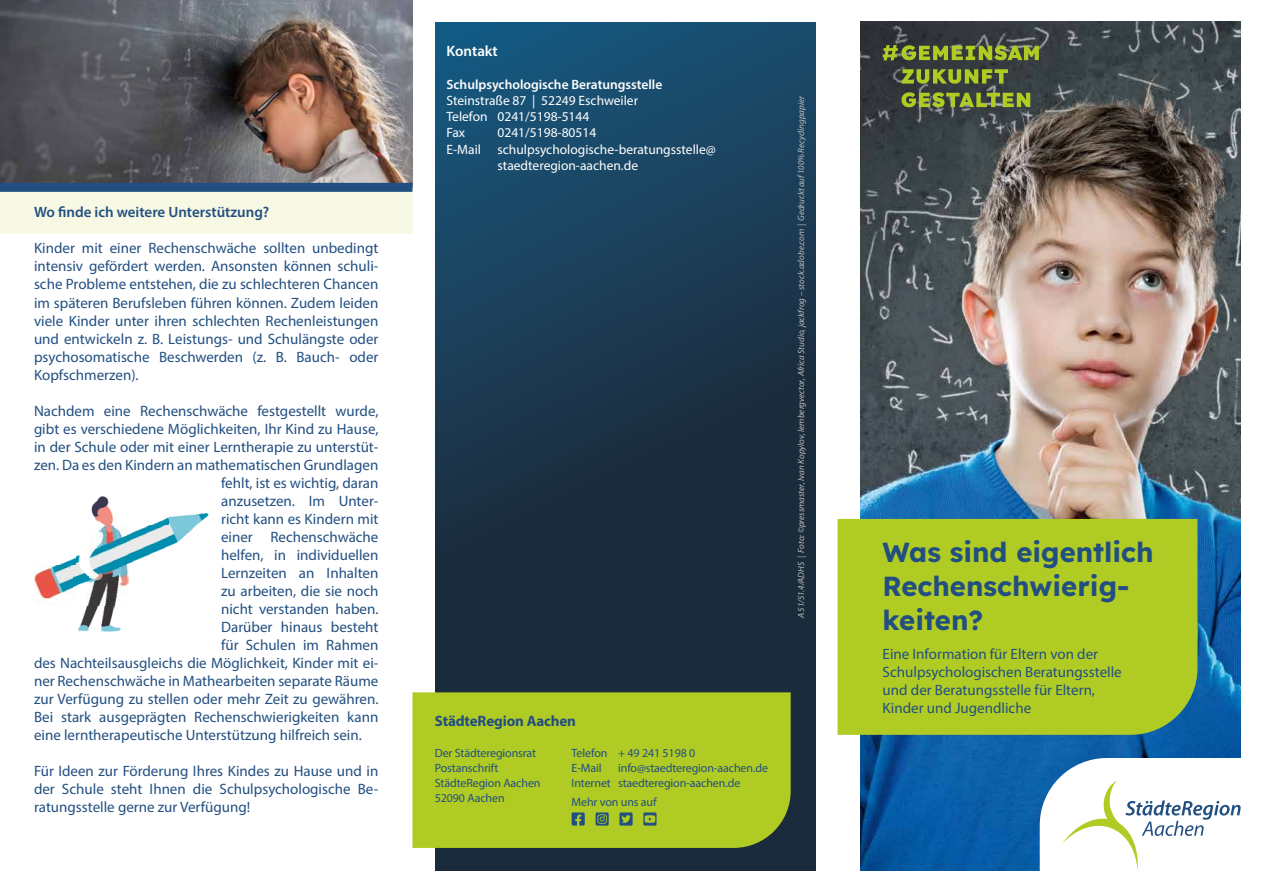
<style>
.page{position:relative;width:1263px;height:893px;background:#fff}
.page>*{position:absolute;margin:0;border:0;box-sizing:border-box;transform-origin:0 0}
.t1{font:700 27.45px/34.2px "Lexend";color:#224f81}
.t2{font:15px/18px "Myriad Pro";color:#224f81;text-align:justify}
.t3{font:600 15px "Myriad Pro";color:#224f81}
.t4{font:700 15px "Myriad Pro";letter-spacing:-.01em;color:#224f81}
.t5{font:600 15px "Myriad Pro";color:#fff}
.t6{font:13.5px "Myriad Pro";color:#fff}
.t7{font:600 13.5px "Myriad Pro";color:#fff}
.t8{font:12px/15px "Myriad Pro";letter-spacing:-.01em;color:#224f81}
.t9{font:italic 9px "Myriad Pro";letter-spacing:-.005em;color:#bcbcba}
</style>
<div class="page">
<svg style="left:435px;top:23px;width:380px;height:847px;background:#1a384f"></svg>
<img style="left:860px;top:22px;width:380px;height:848px">
<div style="left:837px;top:519px;width:360px;height:216px;background:#b0cb23"></div>
<div style="left:412px;top:692px;width:379px;height:156px;background:#b0cb23"></div>
<svg style="left:572px;top:812px;width:84px;height:14px"></svg>
<svg style="left:901px;top:92px;width:129px;height:15px;background:#7c8d32"></svg>
<svg style="left:902px;top:69px;width:106px;height:15px;background:#77882e"></svg>
<svg style="left:883px;top:45px;width:156px;height:15px;background:#7f9031"></svg>
<svg style="left:1040px;top:758px;width:201px;height:113px"></svg>
<div style="left:0;top:187px;width:412px;height:47px;background:#f8f9e5"></div>
<img style="left:0;top:0;width:412px;height:183px">
<div style="left:0;top:183px;width:412px;height:9px;background:#224f81"></div>
<img style="left:78px;top:605px;width:37px;height:27px">
<img style="left:114px;top:618px;width:7px;height:14px">
<img style="left:34px;top:564px;width:40px;height:40px">
<img style="left:87px;top:524px;width:41px;height:81px">
<img style="left:74px;top:537px;width:14px;height:55px">
<img style="left:61px;top:550px;width:14px;height:14px">
<img style="left:127px;top:524px;width:40px;height:40px">
<img style="left:167px;top:514px;width:27px;height:33px">
<img style="left:194px;top:513px;width:14px;height:15px">
<img style="left:91px;top:496px;width:22px;height:28px">
<img style="left:153px;top:514px;width:15px;height:10px">
<p class="t3" style="left:34px;top:203px;width:237px">Wo finde ich weitere Unterstützung?</p>
<p class="t2" style="left:34px;top:239px;width:346px">Kinder mit einer Rechenschwäche sollten unbedingt intensiv gefördert werden. Ansonsten können schuli&shy;sche Probleme entstehen, die zu schlechteren Chancen im späteren Berufsleben führen können. Zudem leiden viele Kinder unter ihren schlechten Rechenleistungen und entwickeln z. B. Leistungs- und Schulängste oder psychosomatische Beschwerden (z. B. Bauch- oder Kopfschmerzen).</p>
<p class="t2" style="left:34px;top:401px;width:346px">Nachdem eine Rechenschwäche festgestellt wurde,</p>
<p class="t2" style="left:34px;top:419px;width:346px">gibt es verschiedene Möglichkeiten, Ihr Kind zu Hause,</p>
<p class="t2" style="left:34px;top:437px;width:346px">in der Schule oder mit einer Lerntherapie zu unterstüt-</p>
<p class="t2" style="left:34px;top:455px;width:346px">zen. Da es den Kindern an mathematischen Grundlagen</p>
<p class="t2" style="left:221px;top:473px;width:159px">fehlt, ist es wichtig, daran</p>
<p class="t2" style="left:221px;top:491px;width:159px">anzusetzen. Im Unter-</p>
<p class="t2" style="left:221px;top:509px;width:159px">richt kann es Kindern mit</p>
<p class="t2" style="left:221px;top:527px;width:159px">einer Rechenschwäche</p>
<p class="t2" style="left:221px;top:545px;width:159px">helfen, in individuellen</p>
<p class="t2" style="left:221px;top:563px;width:159px">Lernzeiten an Inhalten</p>
<p class="t2" style="left:221px;top:581px;width:159px">zu arbeiten, die sie noch</p>
<p class="t2" style="left:221px;top:599px;width:159px">nicht verstanden haben.</p>
<p class="t2" style="left:221px;top:617px;width:159px">Darüber hinaus besteht</p>
<p class="t2" style="left:221px;top:635px;width:159px">für Schulen im Rahmen</p>
<p class="t2" style="left:34px;top:653px;width:346px">des Nachteilsausgleichs die Möglichkeit, Kinder mit ei-</p>
<p class="t2" style="left:34px;top:671px;width:346px">ner Rechenschwäche in Mathearbeiten separate Räume</p>
<p class="t2" style="left:34px;top:689px;width:346px">zur Verfügung zu stellen oder mehr Zeit zu gewähren.</p>
<p class="t2" style="left:34px;top:707px;width:346px">Bei stark ausgeprägten Rechenschwierigkeiten kann</p>
<p class="t2" style="left:34px;top:725px;width:329px">eine lerntherapeutische Unterstützung hilfreich sein.</p>
<p class="t2" style="left:34px;top:761px;width:346px">Für Ideen zur Förderung Ihres Kindes zu Hause und in der Schule steht Ihnen die Schulpsychologische Be&shy;ratungsstelle gerne zur Verfügung!</p>
<p class="t5" style="left:446px;top:42px;width:53px">Kontakt</p>
<p class="t7" style="left:446px;top:76px;width:217px">Schulpsychologische Beratungsstelle</p>
<p class="t6" style="left:446px;top:92px;width:193px">Steinstraße 87 | 52249 Eschweiler</p>
<p class="t6" style="left:446px;top:108px;width:144px">Telefon 0241/5198-5144</p>
<p class="t6" style="left:446px;top:124px;width:20px">Fax</p>
<p class="t6" style="left:497px;top:124px;width:100px">0241/5198-80514</p>
<p class="t6" style="left:446px;top:141px;width:271px">E-Mail schulpsychologische-beratungsstelle@</p>
<p class="t6" style="left:497px;top:157px;width:142px">staedteregion-aachen.de</p>
<p class="t9" style="left:796px;top:618px;width:523px;rotate:-90deg">A 51/51.4/ADHS | Foto: ©pressmaster, Ivan Kopylov, lembergvector, Africa Studio, jackfrog – stock.adobe.com | Gedruckt auf 100% Recyclingpapier</p>
<p class="t4" style="left:435px;top:711px;width:143px">StädteRegion Aachen</p>
<p class="t8" style="left:572px;top:745px;width:125px">Telefon + 49 241 5198 0<br>E-Mail</p>
<p class="t8" style="left:435px;top:745px;width:107px">Der Städteregionsrat<br>Postanschrift<br>StädteRegion Aachen<br>52090 Aachen</p>
<p class="t8" style="left:572px;top:760px;width:198px;text-indent:46px">info@staedteregion-aachen.de<br>Internet staedteregion-aachen.de</p>
<p class="t8" style="left:572px;top:795px;width:86px">Mehr von uns auf</p>
<p class="t1" style="left:883px;top:533px;width:273px">Was sind eigentlich<br>Rechenschwierig-</p>
<p class="t1" style="left:883px;top:601px;width:102px">keiten?</p>
<p class="t2" style="left:883px;top:644px;width:241px;text-align:left">Eine Information für Eltern von der Schulpsychologischen Beratungsstelle und der Beratungsstelle für Eltern, Kinder und Jugendliche</p>
</div>
